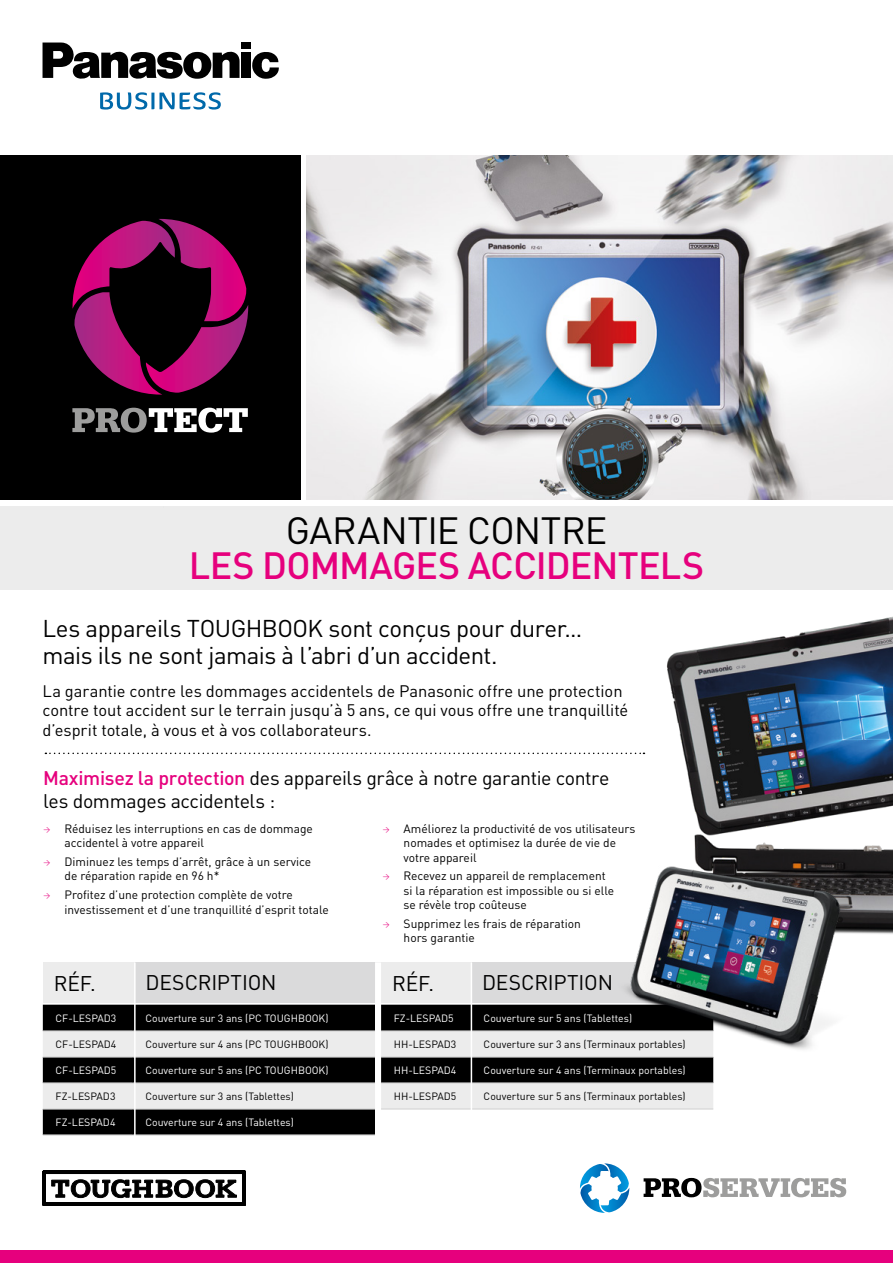
<style>
.page{position:relative;width:893px;height:1263px;background:#fff}
.page>*{position:absolute;margin:0;border:0;box-sizing:border-box;transform-origin:0 0}
.t1{font:500 37.5px "DIN Pro";letter-spacing:-.025em;color:#e6007d}
.t2{font:37.5px "DIN Pro";letter-spacing:-.01em;color:#000}
.t3{font:24px/27px "DIN Pro";letter-spacing:-.02em;color:#000}
.t4{font:21px "DIN Pro";letter-spacing:-.01em;color:#000}
.t5{font:19.5px/23.4px "DIN Pro";letter-spacing:-.02em;color:#000}
.t6{font:16.5px/19.8px "DIN Pro";letter-spacing:-.005em;color:#000}
.t7{font:12px/14.4px "DIN Pro";color:#000}
.t8{font:10.5px "DIN Pro";color:#fff}
.t9{font:10.5px "DIN Pro";color:#000}
.s1{font-weight:500;color:#e6007d}
.s2{font-weight:300;font-stretch:condensed;color:#e6007d}
</style>
<div class="page">
<div style="left:0;top:1250px;width:893px;height:13px;background:#e6007d"></div>
<div style="left:0;top:506px;width:893px;height:83px;background:#ececec"></div>
<svg style="left:43px;top:1005px;width:332px;height:129px;background:#606060"></svg>
<hr style="left:43px;top:1030px;width:90px;height:1px;background:#d4d4d4">
<hr style="left:133px;top:1030px;width:242px;height:1px;background:#d4d4d4">
<hr style="left:43px;top:1056px;width:90px;height:1px;background:#d4d4d4">
<hr style="left:133px;top:1056px;width:242px;height:1px;background:#d4d4d4">
<hr style="left:43px;top:1082px;width:90px;height:1px;background:#d4d4d4">
<hr style="left:133px;top:1082px;width:242px;height:1px;background:#d4d4d4">
<hr style="left:43px;top:1108px;width:90px;height:1px;background:#d4d4d4">
<hr style="left:133px;top:1108px;width:242px;height:1px;background:#d4d4d4">
<hr style="left:43px;top:1134px;width:90px;height:1px;background:#d4d4d4">
<hr style="left:133px;top:1134px;width:242px;height:1px;background:#d4d4d4">
<svg style="left:381px;top:1005px;width:332px;height:103px;background:#838383"></svg>
<hr style="left:381px;top:1030px;width:90px;height:1px;background:#d4d4d4">
<hr style="left:471px;top:1030px;width:242px;height:1px;background:#d4d4d4">
<hr style="left:381px;top:1056px;width:90px;height:1px;background:#d4d4d4">
<hr style="left:471px;top:1056px;width:242px;height:1px;background:#d4d4d4">
<hr style="left:381px;top:1082px;width:90px;height:1px;background:#d4d4d4">
<hr style="left:471px;top:1082px;width:242px;height:1px;background:#d4d4d4">
<hr style="left:381px;top:1108px;width:90px;height:1px;background:#d4d4d4">
<hr style="left:471px;top:1108px;width:242px;height:1px;background:#d4d4d4">
<div style="left:43px;top:962px;width:653px;height:40px;background:#ececec"></div>
<div style="left:136px;top:962px;width:239px;height:40px;background:#dadadb"></div>
<div style="left:472px;top:962px;width:241px;height:40px;background:#dadadb"></div>
<hr style="left:134px;top:962px;width:2px;height:174px;background:#fff">
<hr style="left:471px;top:962px;width:1px;height:174px;background:#fff">
<div style="left:375px;top:962px;width:6px;height:174px;background:#fff"></div>
<svg style="left:45px;top:753px;width:599px;height:1px"></svg>
<img style="left:307px;top:155px;width:586px;height:345px">
<div style="left:0;top:155px;width:301px;height:345px;background:#000"></div>
<img style="left:666px;top:616px;width:227px;height:318px">
<img style="left:603px;top:824px;width:256px;height:256px">
<svg style="left:644px;top:1178px;width:202px;height:19px"></svg>
<svg style="left:580px;top:1163px;width:49px;height:50px"></svg>
<svg style="left:73px;top:219px;width:175px;height:176px"></svg>
<svg style="left:72px;top:408px;width:176px;height:25px"></svg>
<svg style="left:252px;top:52px;width:27px;height:27px"></svg>
<div style="left:241px;top:43px;width:10px;height:6px;background:#000"></div>
<div style="left:241px;top:53px;width:10px;height:25px;background:#000"></div>
<svg style="left:43px;top:43px;width:197px;height:36px"></svg>
<svg style="left:100px;top:92px;width:121px;height:18px"></svg>
<svg style="left:42px;top:1170px;width:204px;height:36px"></svg>
<h1 class="t2" style="left:286px;top:501px;width:323px">GARANTIE CONTRE</h1>
<h1 class="t1" style="left:189px;top:535px;width:517px">LES DOMMAGES ACCIDENTELS</h1>
<h2 class="t3" style="left:43px;top:612px;width:541px">Les appareils TOUGHBOOK sont conçus pour durer... mais ils ne sont jamais à l’abri d’un accident.</h2>
<h3 class="t6" style="left:43px;top:679px;width:587px">La garantie contre les dommages accidentels de Panasonic offre une protection contre tout accident sur le terrain jusqu’à 5 ans, ce qui vous offre une tranquillité d’esprit totale, à vous et à vos collaborateurs.</h3>
<h3 class="t5" style="left:43px;top:764px;width:568px"><span class="s1">Maximisez la protection</span> des appareils grâce à notre garantie contre les dommages accidentels :</h3>
<p class="t7" style="left:64px;top:820px;width:250px;text-indent:-21px"><span class="s2">→</span> Réduisez les interruptions en cas de dommage accidentel à votre appareil</p>
<p class="t7" style="left:64px;top:853px;width:248px;text-indent:-21px"><span class="s2">→</span> Diminuez les temps d’arrêt, grâce à un service de réparation rapide en 96 h*</p>
<p class="t7" style="left:64px;top:886px;width:266px;text-indent:-21px"><span class="s2">→</span> Profitez d’une protection complète de votre investissement et d’une tranquillité d’esprit totale</p>
<p class="t7" style="left:404px;top:820px;width:233px;text-indent:-21px"><span class="s2">→</span> Améliorez la productivité de vos utilisateurs nomades et optimisez la durée de vie de votre appareil</p>
<p class="t7" style="left:404px;top:868px;width:212px;text-indent:-21px"><span class="s2">→</span> Recevez un appareil de remplacement si la réparation est impossible ou si elle se révèle trop coûteuse</p>
<p class="t7" style="left:404px;top:915px;width:179px;text-indent:-21px"><span class="s2">→</span> Supprimez les frais de réparation hors garantie</p>
<h3 class="t4" style="left:54px;top:966px;width:43px">RÉF.</h3>
<h3 class="t4" style="left:145px;top:966px;width:132px">DESCRIPTION</h3>
<h3 class="t4" style="left:392px;top:966px;width:43px">RÉF.</h3>
<h3 class="t4" style="left:482px;top:966px;width:132px">DESCRIPTION</h3>
<p class="t8" style="left:56px;top:1009px;width:62px">CF-LESPAD3</p>
<p class="t8" style="left:145px;top:1009px;width:185px">Couverture sur 3 ans (PC TOUGHBOOK)</p>
<p class="t9" style="left:56px;top:1036px;width:62px">CF-LESPAD4</p>
<p class="t9" style="left:145px;top:1036px;width:185px">Couverture sur 4 ans (PC TOUGHBOOK)</p>
<p class="t8" style="left:56px;top:1062px;width:62px">CF-LESPAD5</p>
<p class="t8" style="left:145px;top:1062px;width:185px">Couverture sur 5 ans (PC TOUGHBOOK)</p>
<p class="t9" style="left:56px;top:1088px;width:61px">FZ-LESPAD3</p>
<p class="t9" style="left:145px;top:1088px;width:150px">Couverture sur 3 ans (Tablettes)</p>
<p class="t8" style="left:56px;top:1114px;width:61px">FZ-LESPAD4</p>
<p class="t8" style="left:145px;top:1114px;width:150px">Couverture sur 4 ans (Tablettes)</p>
<p class="t8" style="left:394px;top:1009px;width:61px">FZ-LESPAD5</p>
<p class="t8" style="left:484px;top:1009px;width:150px">Couverture sur 5 ans (Tablettes)</p>
<p class="t9" style="left:394px;top:1036px;width:64px">HH-LESPAD3</p>
<p class="t9" style="left:484px;top:1036px;width:204px">Couverture sur 3 ans (Terminaux portables)</p>
<p class="t8" style="left:394px;top:1062px;width:64px">HH-LESPAD4</p>
<p class="t8" style="left:484px;top:1062px;width:204px">Couverture sur 4 ans (Terminaux portables)</p>
<p class="t9" style="left:394px;top:1088px;width:64px">HH-LESPAD5</p>
<p class="t9" style="left:484px;top:1088px;width:204px">Couverture sur 5 ans (Terminaux portables)</p>
</div>
